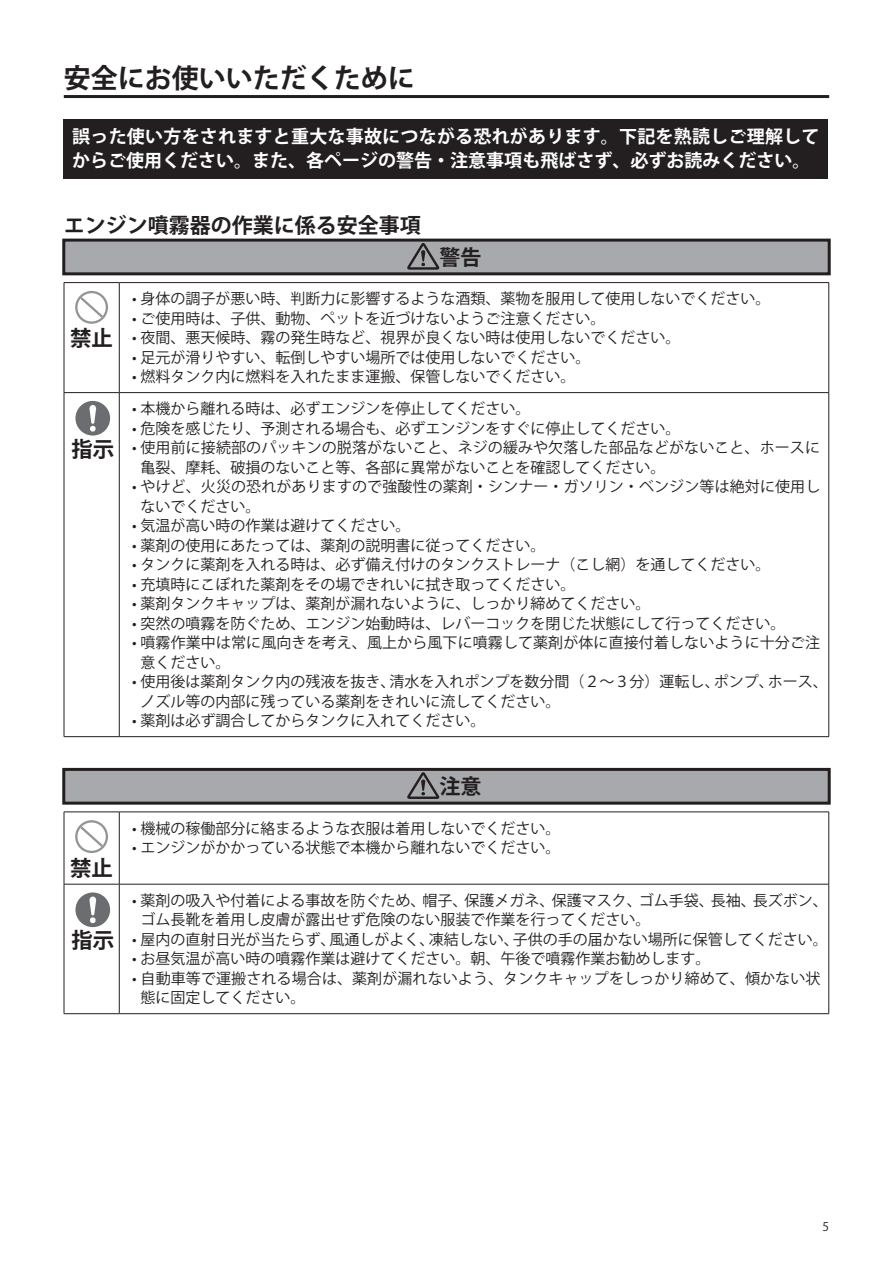
<style>
.page{position:relative;width:893px;height:1263px;background:#fff}
.page>*{position:absolute;margin:0;border:0;box-sizing:border-box;transform-origin:0 0}
.t1{font:700 27px "Koz Go Pro";color:#231f20}
.t2{font:700 21.45px "Koz Go Pr 6 N";color:#231f20}
.t3{font:700 21px "Koz Go Pro";color:#231f20}
.t4{font:700 21px "Koz Go Pr 6 N";color:#231f20}
.t5{font:700 18px/24px "Koz Go Pr 6 N";letter-spacing:.015em;color:#fff}
.t6{font:15px/19.5px "Koz Go Pro";color:#231f20}
.t7{font:12px "Koz Go Pro";color:#231f20}
</style>
<div class="page">
<hr style="left:64px;top:95px;width:765px;height:3px;background:#231f20">
<div style="left:64px;top:240px;width:765px;height:34px;background:#a8a9ad"></div>
<div style="left:62px;top:239px;width:769px;height:36px;border:3px solid #231f20"></div>
<div style="left:64px;top:769px;width:765px;height:34px;background:#a8a9ad"></div>
<div style="left:62px;top:768px;width:769px;height:37px;border:3px solid #231f20"></div>
<div style="left:64px;top:119px;width:764px;height:59px;background:#231f20"></div>
<svg style="left:407px;top:243px;width:32px;height:27px"></svg>
<hr style="left:64px;top:282px;width:55px;height:1px;background:#231f20">
<hr style="left:64px;top:283px;width:1px;height:109px;background:#231f20">
<hr style="left:119px;top:282px;width:710px;height:1px;background:#231f20">
<hr style="left:828px;top:283px;width:1px;height:109px;background:#231f20">
<hr style="left:64px;top:392px;width:55px;height:1px;background:#231f20">
<hr style="left:119px;top:392px;width:710px;height:1px;background:#231f20">
<hr style="left:119px;top:283px;width:1px;height:109px;background:#231f20">
<hr style="left:64px;top:393px;width:1px;height:343px;background:#231f20">
<hr style="left:119px;top:393px;width:1px;height:343px;background:#231f20">
<hr style="left:828px;top:393px;width:1px;height:343px;background:#231f20">
<hr style="left:64px;top:736px;width:55px;height:1px;background:#231f20">
<hr style="left:119px;top:736px;width:710px;height:1px;background:#231f20">
<svg style="left:75px;top:291px;width:33px;height:33px"></svg>
<div style="left:75px;top:401px;width:35px;height:35px;background:#6c6d70;border-radius:50%"></div>
<svg style="left:89px;top:405px;width:7px;height:26px"></svg>
<svg style="left:407px;top:772px;width:32px;height:27px"></svg>
<hr style="left:64px;top:812px;width:55px;height:1px;background:#231f20">
<hr style="left:64px;top:812px;width:1px;height:72px;background:#231f20">
<hr style="left:119px;top:812px;width:710px;height:1px;background:#231f20">
<hr style="left:828px;top:812px;width:1px;height:72px;background:#231f20">
<hr style="left:64px;top:884px;width:1px;height:129px;background:#231f20">
<hr style="left:828px;top:884px;width:1px;height:129px;background:#231f20">
<hr style="left:64px;top:1013px;width:55px;height:1px;background:#231f20">
<hr style="left:119px;top:1013px;width:710px;height:1px;background:#231f20">
<hr style="left:119px;top:812px;width:1px;height:72px;background:#231f20">
<hr style="left:64px;top:884px;width:55px;height:1px;background:#231f20">
<hr style="left:119px;top:884px;width:710px;height:1px;background:#231f20">
<hr style="left:119px;top:884px;width:1px;height:129px;background:#231f20">
<svg style="left:75px;top:820px;width:33px;height:33px"></svg>
<div style="left:75px;top:892px;width:35px;height:35px;background:#6c6d70;border-radius:50%"></div>
<svg style="left:89px;top:896px;width:7px;height:27px"></svg>
<h1 class="t1" style="left:64px;top:60px;width:353px">安全にお使いいただくために</h1>
<p class="t5" style="left:72px;top:125px;width:749px">誤った使い方をされますと重大な事故につながる恐れがあります。下記を熟読しご理解してからご使用ください。また、各ページの警告・注意事項も飛ばさず、必ずお読みください。</p>
<h3 class="t3" style="left:64px;top:212px;width:359px">エンジン噴霧器の作業に係る安全事項</h3>
<h3 class="t4" style="left:439px;top:245px;width:43px">警告</h3>
<h2 class="t2" style="left:70px;top:326px;width:44px">禁止</h2>
<h2 class="t2" style="left:71px;top:437px;width:44px">指示</h2>
<p class="t6" style="left:132px;top:289px;width:640px">• 身体の調子が悪い時、判断力に影響するような酒類、薬物を服用して使用しないでください。</p>
<p class="t6" style="left:132px;top:309px;width:475px">• ご使用時は、子供、動物、ペットを近づけないようご注意ください。</p>
<p class="t6" style="left:132px;top:328px;width:550px">• 夜間、悪天候時、霧の発生時など、視界が良くない時は使用しないでください。</p>
<p class="t6" style="left:132px;top:348px;width:460px">• 足元が滑りやすい、転倒しやすい場所では使用しないでください。</p>
<p class="t6" style="left:132px;top:367px;width:445px">• 燃料タンク内に燃料を入れたまま運搬、保管しないでください。</p>
<p class="t6" style="left:132px;top:399px;width:400px">• 本機から離れる時は、必ずエンジンを停止してください。</p>
<p class="t6" style="left:132px;top:419px;width:550px">• 危険を感じたり、予測される場合も、必ずエンジンをすぐに停止してください。</p>
<p class="t6" style="left:141px;top:438px;width:681px;text-indent:-9px">• 使用前に接続部のパッキンの脱落がないこと、ネジの緩みや欠落した部品などがないこと、ホースに亀裂、摩耗、破損のないこと等、各部に異常がないことを確認してください。</p>
<p class="t6" style="left:141px;top:477px;width:681px;text-indent:-9px">• やけど、火災の恐れがありますので強酸性の薬剤・シンナー・ガソリン・ベンジン等は絶対に使用しないでください。</p>
<p class="t6" style="left:132px;top:516px;width:280px">• 気温が高い時の作業は避けてください。</p>
<p class="t6" style="left:132px;top:536px;width:415px">• 薬剤の使用にあたっては、薬剤の説明書に従ってください。</p>
<p class="t6" style="left:132px;top:555px;width:640px">• タンクに薬剤を入れる時は、必ず備え付けのタンクストレーナ（こし網）を通してください。</p>
<p class="t6" style="left:132px;top:575px;width:445px">• 充填時にこぼれた薬剤をその場できれいに拭き取ってください。</p>
<p class="t6" style="left:132px;top:594px;width:520px">• 薬剤タンクキャップは、薬剤が漏れないように、しっかり締めてください。</p>
<p class="t6" style="left:132px;top:614px;width:655px">• 突然の噴霧を防ぐため、エンジン始動時は、レバーコックを閉じた状態にして行ってください。</p>
<p class="t6" style="left:141px;top:633px;width:681px;text-indent:-9px">• 噴霧作業中は常に風向きを考え、風上から風下に噴霧して薬剤が体に直接付着しないように十分ご注意ください。</p>
<p class="t6" style="left:141px;top:672px;width:689px;text-indent:-9px">• 使用後は薬剤タンク内の残液を抜き、清水を入れポンプを数分間（２～３分）運転し、ポンプ、ホース、ノズル等の内部に残っている薬剤をきれいに流してください。</p>
<p class="t6" style="left:132px;top:711px;width:355px">• 薬剤は必ず調合してからタンクに入れてください。</p>
<h2 class="t2" style="left:70px;top:856px;width:44px">禁止</h2>
<h2 class="t2" style="left:71px;top:928px;width:44px">指示</h2>
<h3 class="t4" style="left:439px;top:774px;width:43px">注意</h3>
<p class="t6" style="left:132px;top:819px;width:430px">• 機械の稼働部分に絡まるような衣服は着用しないでください。</p>
<p class="t6" style="left:132px;top:838px;width:430px">• エンジンがかかっている状態で本機から離れないでください。</p>
<p class="t6" style="left:141px;top:891px;width:689px;text-indent:-9px">• 薬剤の吸入や付着による事故を防ぐため、帽子、保護メガネ、保護マスク、ゴム手袋、長袖、長ズボン、ゴム長靴を着用し皮膚が露出せず危険のない服装で作業を行ってください。</p>
<p class="t6" style="left:132px;top:930px;width:697px">• 屋内の直射日光が当たらず、風通しがよく、凍結しない、子供の手の届かない場所に保管してください。</p>
<p class="t6" style="left:132px;top:949px;width:580px">• お昼気温が高い時の噴霧作業は避けてください。朝、午後で噴霧作業お勧めします。</p>
<p class="t6" style="left:141px;top:969px;width:681px;text-indent:-9px">• 自動車等で運搬される場合は、薬剤が漏れないよう、タンクキャップをしっかり締めて、傾かない状態に固定してください。</p>
<p class="t7" style="left:823px;top:1219px;width:8px">5</p>
</div>
